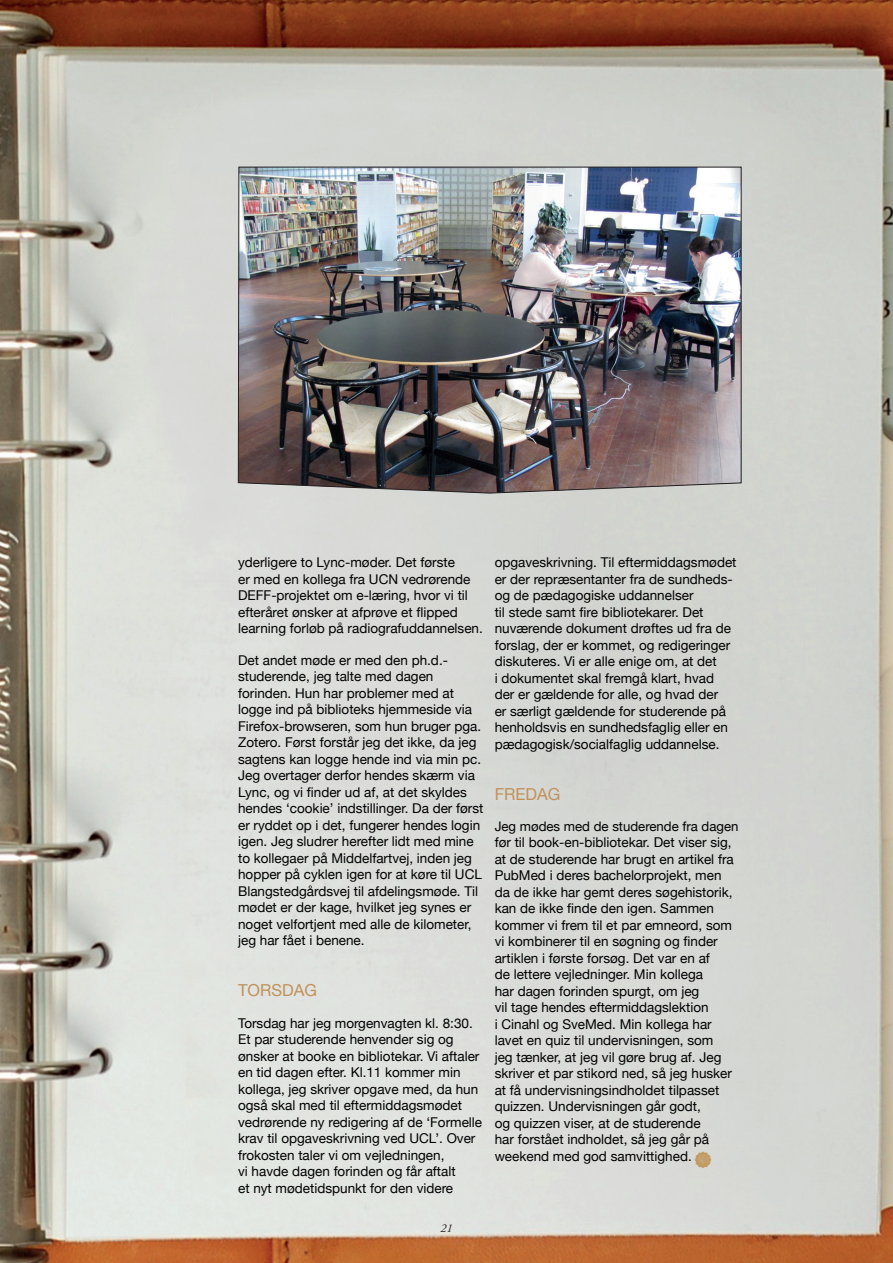
<style>
.page{position:relative;width:893px;height:1263px;background:#fff}
.page>*{position:absolute;margin:0;border:0;box-sizing:border-box;transform-origin:0 0}
.t1{font:22.5px "Veneer Extras";color:#c29a61}
.t2{font:16.5px "Helvetica Neue";color:#c0915a}
.t3{font:13.5px/16.5px "Helvetica Neue";color:#000001}
.t4{font:13.2px "Helvetica Neue";color:#000001}
.t5{font:italic 12px "Adobe Garamond Pro";color:#231f20}
</style>
<div class="page">
<img style="left:0;top:0;width:893px;height:1263px">
<img style="left:238px;top:167px;width:503px;height:326px">
<p class="t3" style="left:238px;top:555px;width:246px">yderligere to Lync-møder. Det første<br>er med en kollega fra UCN vedrørende DEFF-projektet om e-læring, hvor vi til efteråret ønsker at afprøve et flipped learning forløb på radiografuddannelsen.</p>
<p class="t3" style="left:238px;top:652px;width:247px">Det andet møde er med den ph.d.- studerende, jeg talte med dagen forinden. Hun har problemer med at logge ind på biblioteks hjemmeside via Firefox-browseren, som hun bruger pga.<br>Zotero. Først forstår jeg det ikke, da jeg sagtens kan logge hende ind via min pc.<br>Jeg overtager derfor hendes skærm via Lync, og vi finder ud af, at det skyldes hendes ‘cookie’ indstillinger. Da der først er ryddet op i det, fungerer hendes login igen. Jeg sludrer herefter lidt med mine to kollegaer på Middelfartvej, inden jeg hopper på cyklen igen for at køre til UCL Blangstedgårdsvej til afdelingsmøde. Til mødet er der kage, hvilket jeg synes er noget velfortjent med alle de kilometer, jeg har fået i benene.</p>
<p class="t2" style="left:238px;top:978px;width:80px">TORSDAG</p>
<p class="t3" style="left:238px;top:1015px;width:246px">Torsdag har jeg morgenvagten kl. 8:30.<br>Et par studerende henvender sig og ønsker at booke en bibliotekar. Vi aftaler en tid dagen efter. Kl.11 kommer min kollega, jeg skriver opgave med, da hun også skal med til eftermiddagsmødet vedrørende ny redigering af de ‘Formelle krav til opgaveskrivning ved UCL’. Over frokosten taler vi om vejledningen,<br>vi havde dagen forinden og får aftalt<br>et nyt mødetidspunkt for den videre</p>
<p class="t5" style="left:440px;top:1221px;width:13px">21</p>
<p class="t3" style="left:495px;top:555px;width:243px">opgaveskrivning. Til eftermiddagsmødet er der repræsentanter fra de sundheds&shy;og de pædagogiske uddannelser<br>til stede samt fire bibliotekarer. Det nuværende dokument drøftes ud fra de forslag, der er kommet, og redigeringer diskuteres. Vi er alle enige om, at det<br>i dokumentet skal fremgå klart, hvad der er gældende for alle, og hvad der<br>er særligt gældende for studerende på henholdsvis en sundhedsfaglig eller en pædagogisk/socialfaglig uddannelse.</p>
<p class="t2" style="left:495px;top:782px;width:67px">FREDAG</p>
<p class="t4" style="left:495px;top:816px;width:245px">Jeg mødes med de studerende fra dagen</p>
<p class="t3" style="left:495px;top:835px;width:241px">før til book-en-bibliotekar. Det viser sig, at de studerende har brugt en artikel fra PubMed i deres bachelorprojekt, men da de ikke har gemt deres søgehistorik, kan de ikke finde den igen. Sammen kommer vi frem til et par emneord, som vi kombinerer til en søgning og finder artiklen i første forsøg. Det var en af<br>de lettere vejledninger. Min kollega<br>har dagen forinden spurgt, om jeg<br>vil tage hendes eftermiddagslektion<br>i Cinahl og SveMed. Min kollega har lavet en quiz til undervisningen, som jeg tænker, at jeg vil gøre brug af. Jeg skriver et par stikord ned, så jeg husker at få undervisningsindholdet tilpasset quizzen. Undervisningen går godt,<br>og quizzen viser, at de studerende<br>har forstået indholdet, så jeg går på weekend med god samvittighed.</p>
<h1 class="t1" style="left:694px;top:1147px;width:20px">6</h1>
</div>
